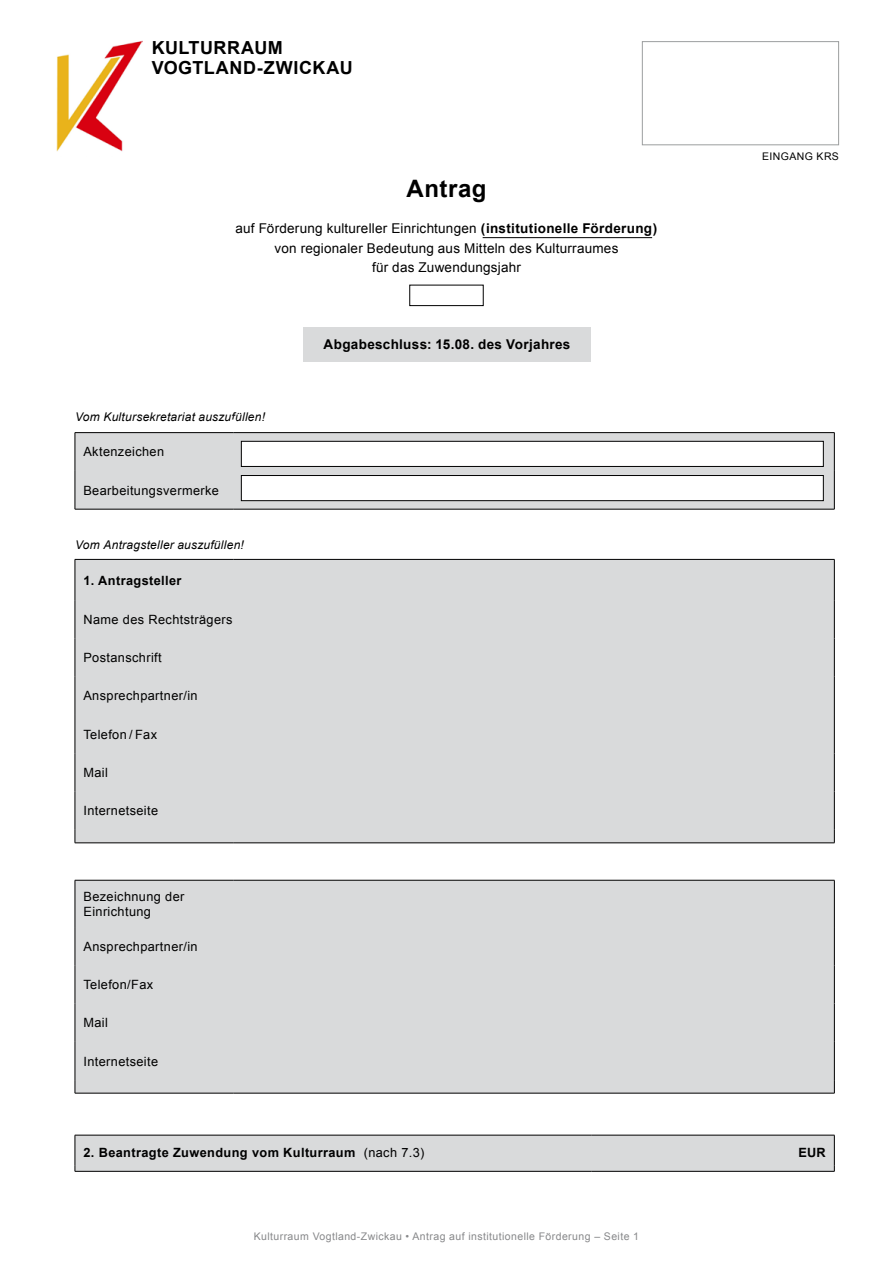
<style>
.page{position:relative;width:893px;height:1263px;background:#fff}
.page>*{position:absolute;margin:0;border:0;box-sizing:border-box;transform-origin:0 0}
.t1{font:700 24px "Arial";letter-spacing:.02em;color:#000}
.t2{font:700 18px/19.5px "Arial";letter-spacing:.03em;color:#000}
.t3{font:13.5px/19.5px "Arial";letter-spacing:.015em;color:#000;text-align:center}
.t4{font:700 13.5px "Arial";letter-spacing:.025em;color:#000}
.t5{font:12.75px/15px "Arial";letter-spacing:.03em;color:#000}
.t6{font:700 12.75px "Arial";letter-spacing:.03em;color:#000}
.t7{font:italic 12px "Arial";letter-spacing:.02em;color:#000}
.t8{font:10.5px "Arial";letter-spacing:.04em;color:#87888a}
.t9{font:10.5px "Arial";letter-spacing:.04em;color:#000}
.s1{font-weight:700}
.s2{font-weight:400}
</style>
<div class="page">
<div style="left:76px;top:881px;width:758px;height:212px;background:#d9dadb"></div>
<hr style="left:75px;top:880px;width:158px;height:1px;background:#000">
<hr style="left:75px;top:880px;width:1px;height:47px;background:#000">
<hr style="left:233px;top:880px;width:601px;height:1px;background:#000">
<hr style="left:834px;top:880px;width:1px;height:47px;background:#000">
<hr style="left:75px;top:927px;width:1px;height:38px;background:#000">
<hr style="left:834px;top:927px;width:1px;height:38px;background:#000">
<hr style="left:75px;top:965px;width:1px;height:38px;background:#000">
<hr style="left:834px;top:965px;width:1px;height:38px;background:#000">
<hr style="left:75px;top:1003px;width:1px;height:39px;background:#000">
<hr style="left:834px;top:1003px;width:1px;height:39px;background:#000">
<hr style="left:75px;top:1042px;width:1px;height:38px;background:#000">
<hr style="left:834px;top:1042px;width:1px;height:38px;background:#000">
<svg style="left:75px;top:1080px;width:1px;height:13px"></svg>
<svg style="left:834px;top:1080px;width:1px;height:13px"></svg>
<hr style="left:75px;top:1093px;width:158px;height:1px;background:#000">
<hr style="left:233px;top:1093px;width:601px;height:1px;background:#000">
<img style="left:56px;top:40px;width:86px;height:112px">
<div style="left:409px;top:285px;width:75px;height:21px;border:1px solid #000"></div>
<div style="left:642px;top:41px;width:197px;height:104px;border:1px solid #9c9e9f"></div>
<div style="left:303px;top:327px;width:288px;height:35px;background:#d9dadb"></div>
<svg style="left:76px;top:433px;width:758px;height:76px;background:#d4d5d6"></svg>
<hr style="left:75px;top:432px;width:158px;height:1px;background:#000">
<hr style="left:75px;top:433px;width:1px;height:38px;background:#000">
<hr style="left:233px;top:432px;width:601px;height:1px;background:#000">
<hr style="left:834px;top:433px;width:1px;height:38px;background:#000">
<hr style="left:75px;top:471px;width:1px;height:38px;background:#000">
<hr style="left:834px;top:471px;width:1px;height:38px;background:#000">
<hr style="left:75px;top:509px;width:158px;height:1px;background:#000">
<hr style="left:233px;top:509px;width:601px;height:1px;background:#000">
<div style="left:76px;top:560px;width:758px;height:282px;background:#d9dadb"></div>
<hr style="left:75px;top:560px;width:1px;height:40px;background:#000">
<hr style="left:834px;top:560px;width:1px;height:40px;background:#000">
<hr style="left:75px;top:600px;width:1px;height:38px;background:#000">
<hr style="left:834px;top:600px;width:1px;height:38px;background:#000">
<hr style="left:75px;top:638px;width:1px;height:39px;background:#000">
<hr style="left:834px;top:638px;width:1px;height:39px;background:#000">
<hr style="left:75px;top:677px;width:1px;height:38px;background:#000">
<hr style="left:834px;top:677px;width:1px;height:38px;background:#000">
<hr style="left:75px;top:715px;width:1px;height:38px;background:#000">
<hr style="left:834px;top:715px;width:1px;height:38px;background:#000">
<hr style="left:75px;top:753px;width:1px;height:38px;background:#000">
<hr style="left:834px;top:753px;width:1px;height:38px;background:#000">
<hr style="left:75px;top:791px;width:1px;height:39px;background:#000">
<hr style="left:834px;top:791px;width:1px;height:39px;background:#000">
<svg style="left:75px;top:830px;width:1px;height:12px"></svg>
<svg style="left:834px;top:830px;width:1px;height:13px"></svg>
<hr style="left:75px;top:842px;width:158px;height:1px;background:#000">
<hr style="left:233px;top:842px;width:601px;height:1px;background:#000">
<hr style="left:75px;top:559px;width:158px;height:1px;background:#000">
<hr style="left:233px;top:559px;width:601px;height:1px;background:#000">
<div style="left:75px;top:1135px;width:760px;height:36px;background:#d9dadb"></div>
<hr style="left:75px;top:1171px;width:516px;height:1px;background:#000">
<hr style="left:591px;top:1171px;width:243px;height:1px;background:#000">
<hr style="left:483px;top:237px;width:169px;height:1px;background:#000">
<div style="left:241px;top:441px;width:582px;height:25px;background:#fff"></div>
<div style="left:241px;top:441px;width:582px;height:26px;border:1px solid #000"></div>
<div style="left:241px;top:475px;width:582px;height:26px;background:#fff"></div>
<div style="left:241px;top:475px;width:582px;height:26px;border:1px solid #000"></div>
<p class="t2" style="left:152px;top:39px;width:203px">KULTURRAUM<br>VOGTLAND-ZWICKAU</p>
<p class="t1" style="left:407px;top:172px;width:81px">Antrag</p>
<p class="t3" style="left:236px;top:219px;width:423px">auf Förderung kultureller Einrichtungen <span class="s1">(institutionelle Förderung)</span></p>
<p class="t3" style="left:275px;top:238px;width:345px">von regionaler Bedeutung aus Mitteln des Kulturraumes für das Zuwendungsjahr</p>
<p class="t7" style="left:75px;top:409px;width:191px">Vom Kultursekretariat auszufüllen!</p>
<p class="t5" style="left:83px;top:445px;width:82px">Aktenzeichen</p>
<p class="t5" style="left:83px;top:483px;width:137px">Bearbeitungsvermerke</p>
<p class="t7" style="left:75px;top:537px;width:170px">Vom Antragsteller auszufüllen!</p>
<p class="t6" style="left:83px;top:572px;width:100px">1. Antragsteller</p>
<p class="t5" style="left:83px;top:612px;width:151px">Name des Rechtsträgers</p>
<p class="t5" style="left:83px;top:650px;width:80px">Postanschrift</p>
<p class="t5" style="left:83px;top:689px;width:116px">Ansprechpartner/in</p>
<p class="t5" style="left:83px;top:727px;width:75px">Telefon / Fax</p>
<p class="t5" style="left:83px;top:765px;width:26px">Mail</p>
<p class="t5" style="left:83px;top:803px;width:76px">Internetseite</p>
<p class="t5" style="left:83px;top:889px;width:103px">Bezeichnung der<br>Einrichtung</p>
<p class="t5" style="left:83px;top:939px;width:116px">Ansprechpartner/in</p>
<p class="t5" style="left:83px;top:977px;width:71px">Telefon/Fax</p>
<p class="t5" style="left:83px;top:1015px;width:26px">Mail</p>
<p class="t5" style="left:83px;top:1054px;width:76px">Internetseite</p>
<p class="t4" style="left:324px;top:336px;width:248px">Abgabeschluss: 15.08. des Vorjahres</p>
<p class="t9" style="left:762px;top:149px;width:78px">EINGANG KRS</p>
<p class="t6" style="left:83px;top:1144px;width:343px">2. Beantragte Zuwendung vom Kulturraum <span class="s2">(nach 7.3)</span></p>
<p class="t6" style="left:798px;top:1144px;width:29px">EUR</p>
<p class="t8" style="left:254px;top:1229px;width:387px">Kulturraum Vogtland-Zwickau • Antrag auf institutionelle Förderung – Seite 1</p>
</div>
